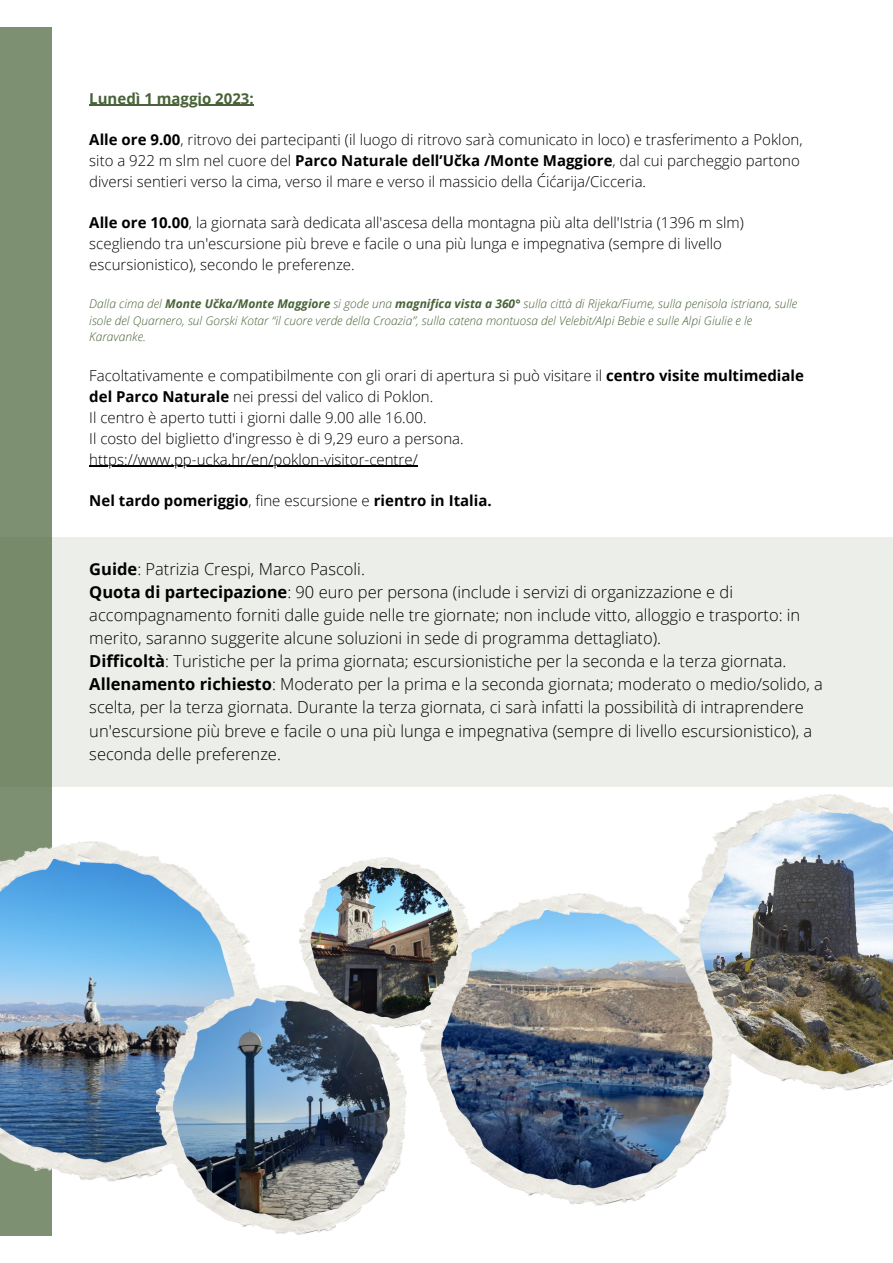
<style>
.page{position:relative;width:893px;height:1263px;background:#fff}
.page>*{position:absolute;margin:0;border:0;box-sizing:border-box;transform-origin:0 0}
.t1{font:300 16.5px/23.1px "Open Sans";color:#000}
.t2{font:300 15px/20.9px "Open Sans";color:#000}
.t3{font:700 15px "Open Sans";color:#000}
.t4{font:700 15px "Open Sans";color:#486337}
.t5{font:italic 300 12px/16.4px "Open Sans";color:#486337}
.s1{font-weight:700}
.s2{font-weight:300}
</style>
<div class="page">
<div style="left:0;top:28px;width:51px;height:1207px;background:#7d9071"></div>
<img style="left:0;top:841px;width:258px;height:341px">
<img style="left:156px;top:985px;width:250px;height:250px">
<img style="left:299px;top:857px;width:153px;height:171px">
<img style="left:420px;top:894px;width:309px;height:312px">
<img style="left:679px;top:795px;width:214px;height:296px">
<div style="left:51px;top:537px;width:842px;height:250px;background:#ebeee9"></div>
<hr style="left:89px;top:105px;width:165px;height:1px;background:#486337">
<hr style="left:89px;top:466px;width:329px;height:1px;background:#000">
<p class="t4" style="left:89px;top:88px;width:166px">Lunedì 1 maggio 2023:</p>
<p class="t2" style="left:89px;top:129px;width:714px"><span class="s1">Alle ore 9.00</span>, ritrovo dei partecipanti (il luogo di ritrovo sarà comunicato in loco) e trasferimento a Poklon, sito a 922 m slm nel cuore del <span class="s1">Parco Naturale dell’Učka /Monte Maggiore</span>, dal cui parcheggio partono diversi sentieri verso la cima, verso il mare e verso il massicio della Ćićarija/Cicceria.</p>
<p class="t2" style="left:89px;top:212px;width:656px"><span class="s1">Alle ore 10.00</span>, la giornata sarà dedicata all'ascesa della montagna più alta dell'Istria (1396 m slm) scegliendo tra un'escursione più breve e facile o una più lunga e impegnativa (sempre di livello escursionistico), secondo le preferenze.</p>
<p class="t5" style="left:89px;top:295px;width:709px">Dalla cima del <span class="s1">Monte Učka/Monte Maggiore</span> si gode una <span class="s1">magnifica vista a 360°</span> sulla città di Rijeka/Fiume, sulla penisola istriana, sulle isole del Quarnero, sul Gorski Kotar “il cuore verde della Croazia”, sulla catena montuosa del Velebit/Alpi Bebie e sulle Alpi Giulie e le<br>Karavanke.</p>
<p class="t2" style="left:89px;top:365px;width:716px">Facoltativamente e compatibilmente con gli orari di apertura si può visitare il <span class="s1">centro visite multimediale del Parco Naturale</span> nei pressi del valico di Poklon.<br>Il centro è aperto tutti i giorni dalle 9.00 alle 16.00.<br>Il costo del biglietto d'ingresso è di 9,29 euro a persona.<br>https://www.pp-ucka.hr/en/poklon-visitor-centre/</p>
<p class="t3" style="left:89px;top:490px;width:404px">Nel tardo pomeriggio<span class="s2">, fine escursione e</span> rientro in Italia.</p>
<p class="t1" style="left:89px;top:557px;width:735px"><span class="s1">Guide</span>: Patrizia Crespi, Marco Pascoli.<br><span class="s1">Quota di partecipazione</span>: 90 euro per persona (include i servizi di organizzazione e di accompagnamento forniti dalle guide nelle tre giornate; non include vitto, alloggio e trasporto: in merito, saranno suggerite alcune soluzioni in sede di programma dettagliato).<br><span class="s1">Difficoltà</span>: Turistiche per la prima giornata; escursionistiche per la seconda e la terza giornata.<br><span class="s1">Allenamento richiesto</span>: Moderato per la prima e la seconda giornata; moderato o medio/solido, a scelta, per la terza giornata. Durante la terza giornata, ci sarà infatti la possibilità di intraprendere un'escursione più breve e facile o una più lunga e impegnativa (sempre di livello escursionistico), a seconda delle preferenze.</p>
</div>
